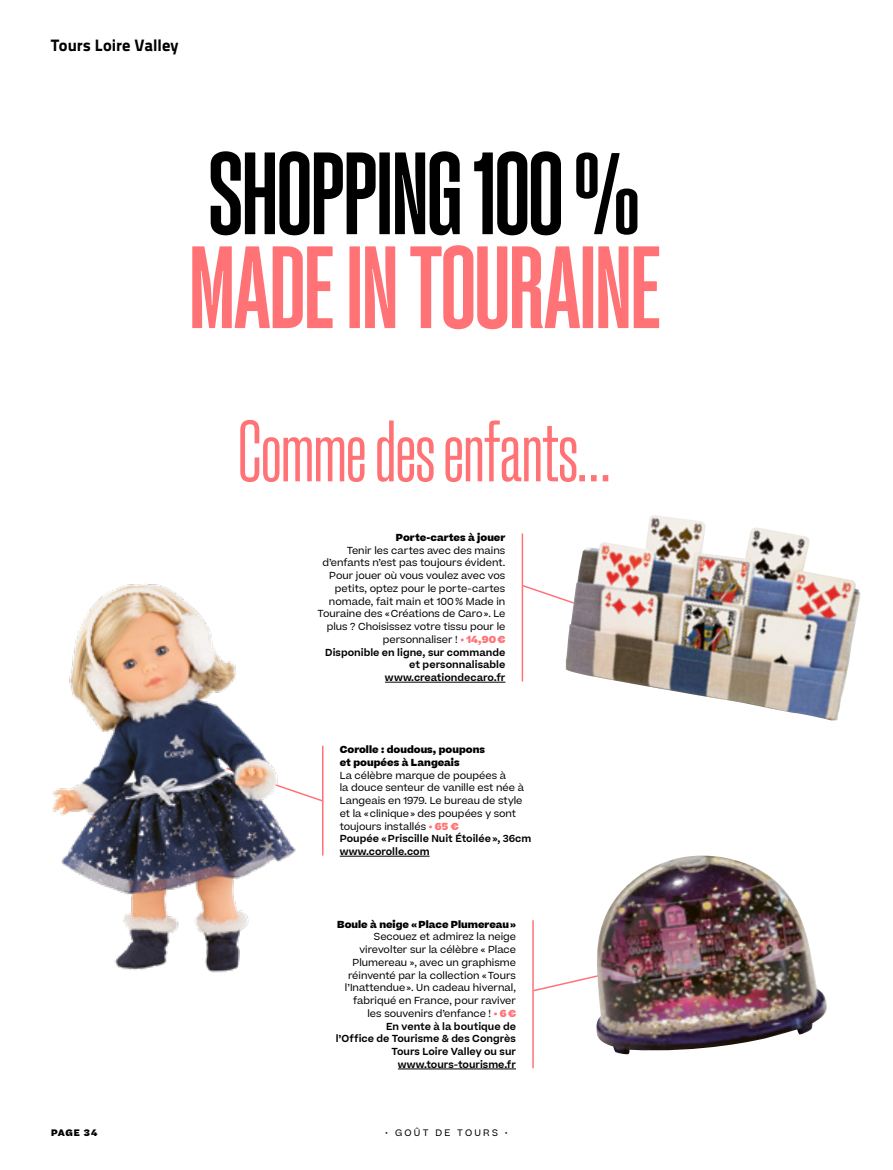
<style>
.page{position:relative;width:893px;height:1170px;background:#fff}
.page>*{position:absolute;margin:0;border:0;box-sizing:border-box;transform-origin:0 0}
.t1{font:500 condensed 115.8px "Fixture";letter-spacing:-.05em;color:#ff7376}
.t2{font:500 condensed 115.8px "Fixture";letter-spacing:-.055em;color:#000}
.t3{font:300 condensed 86.55px "Fixture";letter-spacing:-.03em;color:#ff7376}
.t4{font:16.5px "Titillium Text 22 L 999 wt";color:#000}
.t5{font:9.75px/12.8px "Beatrice";color:#000;text-align:right}
.t6{font:800 9.75px/12.8px "Beatrice";color:#000}
.t7{font:9px "Beatrice";letter-spacing:.25em;color:#000}
.t8{font:800 9px "Beatrice";letter-spacing:.08em;color:#000}
.s1{font-weight:800;color:#ff7376}
.s2{font-weight:600}
</style>
<div class="page">
<svg style="left:521px;top:583px;width:45px;height:37px"></svg>
<svg style="left:534px;top:976px;width:60px;height:16px"></svg>
<svg style="left:311px;top:766px;width:13px;height:36px"></svg>
<hr style="left:522px;top:533px;width:1px;height:148px;background:#ff7376">
<hr style="left:385px;top:682px;width:120px;height:1px;background:#000">
<img style="left:566px;top:515px;width:295px;height:205px">
<hr style="left:532px;top:920px;width:2px;height:148px;background:#ff7376">
<hr style="left:398px;top:1068px;width:118px;height:1px;background:#000">
<hr style="left:322px;top:745px;width:1px;height:110px;background:#ff7376">
<hr style="left:340px;top:855px;width:90px;height:1px;background:#000">
<img style="left:594px;top:855px;width:233px;height:199px">
<img style="left:52px;top:584px;width:259px;height:389px">
<h3 class="t4" style="left:51px;top:32px;width:129px">Tours Loire Valley</h3>
<h1 class="t2" style="left:207px;top:127px;width:436px">SHOPPING 100%</h1>
<h1 class="t1" style="left:186px;top:221px;width:477px">MADE IN TOURAINE</h1>
<h2 class="t3" style="left:237px;top:398px;width:376px">Comme des enfants…</h2>
<p class="t6" style="left:396px;top:531px;width:111px">Porte-cartes à jouer</p>
<p class="t5" style="left:318px;top:543px;width:189px">Tenir les cartes avec des mains d’enfants n’est pas toujours évident.<br>Pour jouer où vous voulez avec vos petits, optez pour le porte-cartes nomade, fait main et 100% Made in<br>Touraine des «Créations de Caro». Le plus ? Choisissez votre tissu pour le personnaliser ! <span class="s1">• 14,90€<br></span><span class="s2">Disponible en ligne, sur commande et personnalisable www.creationdecaro.fr</span></p>
<p class="t6" style="left:340px;top:743px;width:147px">Corolle : doudous, poupons et poupées à Langeais</p>
<p class="t5" style="left:340px;top:768px;width:193px;text-align:left">La célèbre marque de poupées à<br>la douce senteur de vanille est née à<br>Langeais en 1979. Le bureau de style et la «clinique» des poupées y sont toujours installés <span class="s1">• 65 €<br></span><span class="s2">Poupée «Priscille Nuit Étoilée», 36cm www.corolle.com</span></p>
<p class="t6" style="left:337px;top:917px;width:180px">Boule à neige «Place Plumereau»</p>
<p class="t5" style="left:336px;top:930px;width:182px">Secouez et admirez la neige virevolter sur la célèbre « Place<br>Plumereau », avec un graphisme réinventé par la collection «Tours l’Inattendue». Un cadeau hivernal, fabriqué en France, pour raviver<br>les souvenirs d’enfance ! <span class="s1">• 6€<br></span><span class="s2">En vente à la boutique de<br>l’Office de Tourisme &amp; des Congrès<br>Tours Loire Valley ou sur www.tours-tourisme.fr</span></p>
<p class="t8" style="left:51px;top:1126px;width:48px">PAGE 34</p>
<p class="t7" style="left:385px;top:1126px;width:124px">• GOÛT DE TOURS •</p>
</div>
